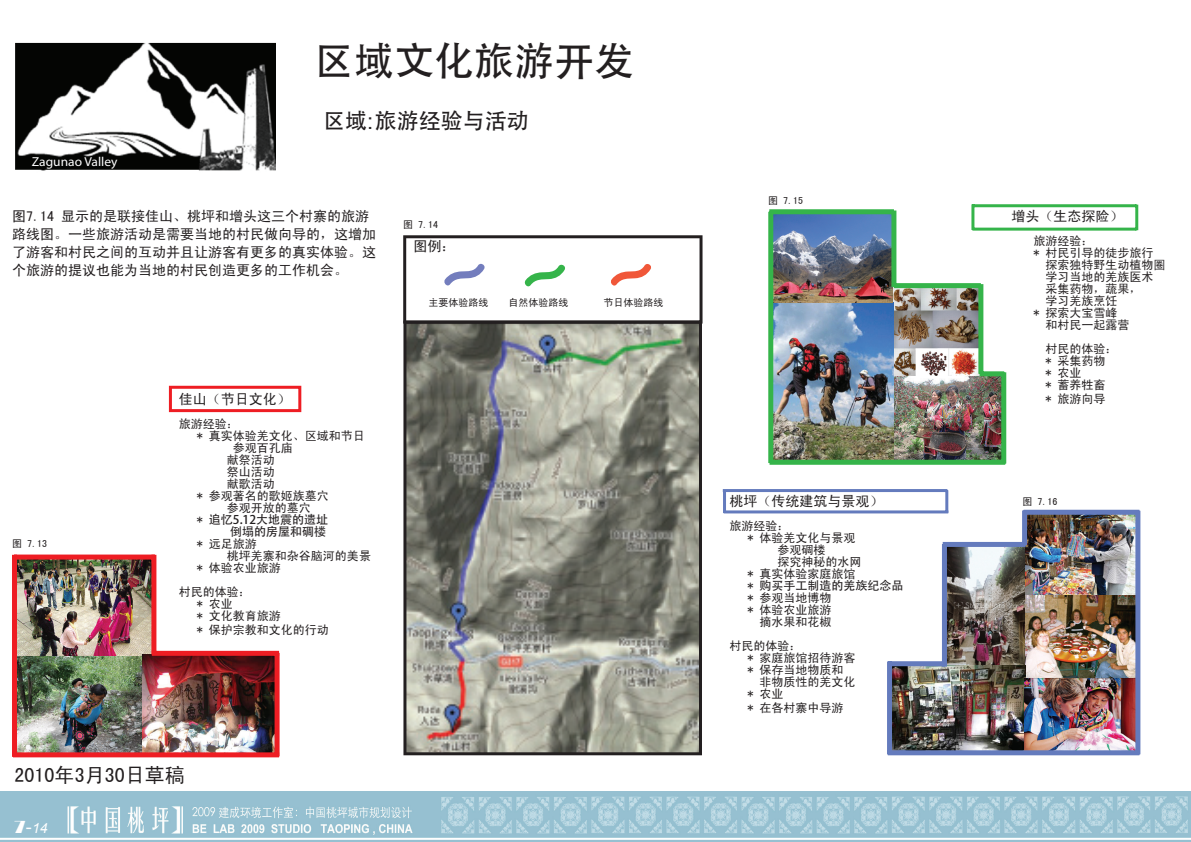
<style>
.page{position:relative;width:1191px;height:842px;background:#fff}
.page>*{position:absolute;margin:0;border:0;box-sizing:border-box;transform-origin:0 0}
.t1{font:40px "Adobe Heiti Std";color:#231f20}
.t2{font:22px "Adobe Heiti Std";color:#231f20}
.t3{font:20px "Sim Hei";color:#231f20}
.t4{font:14px/18px "Sim Hei";color:#231f20}
.t5{font:italic 14px "Arial";color:#fff}
.t6{font:13px "Myriad Pro";color:#fff;scale:1.04 1}
.t7{font:12.1px "Myriad Pro";color:#fff;scale:1.04 1}
.t8{font:12px/12px "Sim Hei";color:#231f20}
.t9{font:12px/12px "Adobe Heiti Std";color:#231f20;text-align:right}
.t10{font:10px "Sim Hei";color:#231f20}
.s1{font-family:"Arial"}
.s2{font-family:"Sim Hei"}
.s3{font-family:"Broadway";font-style:normal;font-size:18px}
.s4{font-style:normal;font-size:18px}
</style>
<div class="page">
<img style="left:0;top:792px;width:1191px;height:50px">
<img style="left:15px;top:42px;width:261px;height:129px">
<hr style="left:723px;top:510px;width:225px;height:3px;background:#647bbd">
<hr style="left:723px;top:489px;width:224px;height:3px;background:#647bbd">
<hr style="left:723px;top:490px;width:3px;height:23px;background:#647bbd">
<hr style="left:945px;top:490px;width:3px;height:23px;background:#647bbd">
<img style="left:17px;top:655px;width:257px;height:97px">
<img style="left:17px;top:559px;width:135px;height:96px">
<div style="left:14px;top:554px;width:141px;height:5px;background:#ee1d23"></div>
<div style="left:151px;top:555px;width:5px;height:99px;background:#ee1d23"></div>
<div style="left:152px;top:651px;width:127px;height:5px;background:#ee1d23"></div>
<div style="left:274px;top:653px;width:5px;height:103px;background:#ee1d23"></div>
<div style="left:13px;top:752px;width:266px;height:5px;background:#ee1d23"></div>
<div style="left:12px;top:555px;width:5px;height:202px;background:#ee1d23"></div>
<img style="left:893px;top:375px;width:108px;height:85px">
<img style="left:893px;top:287px;width:86px;height:88px">
<img style="left:773px;top:214px;width:120px;height:246px">
<div style="left:768px;top:212px;width:5px;height:251px;background:#35b44a"></div>
<div style="left:769px;top:209px;width:125px;height:5px;background:#35b44a"></div>
<div style="left:891px;top:210px;width:5px;height:77px;background:#35b44a"></div>
<div style="left:894px;top:283px;width:87px;height:5px;background:#35b44a"></div>
<div style="left:978px;top:284px;width:5px;height:90px;background:#35b44a"></div>
<div style="left:979px;top:371px;width:25px;height:5px;background:#35b44a"></div>
<div style="left:1001px;top:372px;width:5px;height:91px;background:#35b44a"></div>
<div style="left:769px;top:460px;width:236px;height:5px;background:#35b44a"></div>
<img style="left:947px;top:547px;width:77px;height:118px">
<img style="left:1024px;top:515px;width:111px;height:235px">
<img style="left:892px;top:665px;width:133px;height:85px">
<div style="left:1023px;top:510px;width:116px;height:5px;background:#647bbd"></div>
<div style="left:1135px;top:511px;width:5px;height:243px;background:#647bbd"></div>
<div style="left:887px;top:750px;width:252px;height:5px;background:#647bbd"></div>
<div style="left:887px;top:661px;width:5px;height:93px;background:#647bbd"></div>
<div style="left:888px;top:661px;width:57px;height:5px;background:#647bbd"></div>
<div style="left:942px;top:544px;width:5px;height:123px;background:#647bbd"></div>
<div style="left:942px;top:542px;width:83px;height:5px;background:#647bbd"></div>
<div style="left:1022px;top:510px;width:5px;height:35px;background:#647bbd"></div>
<div style="left:169px;top:386px;width:132px;height:26px;border:3px solid #ee1d23"></div>
<hr style="left:972px;top:228px;width:164px;height:3px;background:#35b44a">
<hr style="left:972px;top:204px;width:164px;height:3px;background:#35b44a">
<hr style="left:971px;top:204px;width:3px;height:26px;background:#35b44a">
<hr style="left:1135px;top:205px;width:3px;height:25px;background:#35b44a">
<svg style="left:403px;top:235px;width:299px;height:86px"></svg>
<svg style="left:403px;top:321px;width:299px;height:434px;background:#8b8c82"></svg>
<p class="t6" style="left:32px;top:154px;width:84px">Zagunao Valley</p>
<p class="t7" style="left:26px;top:155px;width:78px">Zagunao Valley</p>
<h1 class="t1" style="left:314px;top:37px;width:321px">区域文化旅游开发</h1>
<h2 class="t2" style="left:323px;top:108px;width:207px">区域<span class="s1">:</span>旅游经验与活动</h2>
<p class="t4" style="left:12px;top:207px;width:366px">图7.14 显示的是联接佳山、桃坪和增头这三个村寨的旅游路线图。一些旅游活动是需要当地的村民做向导的，这增加了游客和村民之间的互动并且让游客有更多的真实体验。这个旅游的提议也能为当地的村民创造更多的工作机会。</p>
<p class="t10" style="left:403px;top:220px;width:36px">图 7.14</p>
<p class="t4" style="left:413px;top:237px;width:43px">图例：</p>
<p class="t10" style="left:428px;top:297px;width:61px">主要体验路线</p>
<p class="t10" style="left:508px;top:297px;width:61px">自然体验路线</p>
<p class="t10" style="left:603px;top:297px;width:61px">节日体验路线</p>
<p class="t10" style="left:12px;top:539px;width:37px">图 7.13</p>
<p class="t4" style="left:179px;top:390px;width:113px">佳山（节日文化）</p>
<p class="t8" style="left:179px;top:417px;width:61px">旅游经验：</p>
<p class="t8" style="left:197px;top:429px;width:169px">* 真实体验羌文化、区域和节日</p>
<p class="t8" style="left:233px;top:441px;width:61px">参观百孔庙</p>
<p class="t8" style="left:227px;top:453px;width:49px">献祭活动</p>
<p class="t8" style="left:227px;top:465px;width:49px">祭山活动</p>
<p class="t8" style="left:227px;top:477px;width:49px">献歌活动</p>
<p class="t8" style="left:197px;top:489px;width:133px">* 参观著名的歌姬族墓穴</p>
<p class="t8" style="left:227px;top:501px;width:85px">参观开放的墓穴</p>
<p class="t9" style="left:197px;top:513px;width:133px"><span class="s2">*</span> 追忆5.12大地震的遗址倒塌的房屋和碉楼</p>
<p class="t8" style="left:197px;top:537px;width:61px">* 远足旅游</p>
<p class="t8" style="left:227px;top:549px;width:145px">桃坪羌寨和杂谷脑河的美景</p>
<p class="t8" style="left:197px;top:561px;width:85px">* 体验农业旅游</p>
<p class="t8" style="left:197px;top:585px;width:85px;text-indent:-18px">村民的体验：<br>* 农业<br>* 文化教育旅游</p>
<p class="t8" style="left:197px;top:623px;width:133px">* 保护宗教和文化的行动</p>
<h3 class="t3" style="left:15px;top:765px;width:172px">2010年3月30日草稿</h3>
<p class="t5" style="left:14px;top:819px;width:35px"><span class="s3">7</span><span class="s4">-</span>14</p>
<p class="t10" style="left:768px;top:196px;width:36px">图 7.15</p>
<p class="t4" style="left:729px;top:492px;width:155px">桃坪（传统建筑与景观）</p>
<p class="t8" style="left:729px;top:520px;width:61px">旅游经验：</p>
<p class="t8" style="left:747px;top:532px;width:109px">* 体验羌文化与景观</p>
<p class="t8" style="left:777px;top:544px;width:49px">参观碉楼</p>
<p class="t8" style="left:777px;top:556px;width:85px">探究神秘的水网</p>
<p class="t8" style="left:747px;top:568px;width:109px">* 真实体验家庭旅馆</p>
<p class="t9" style="left:747px;top:580px;width:157px"><span class="s2">*</span> 购买手工制造的羌族纪念品</p>
<p class="t8" style="left:747px;top:592px;width:85px;text-align:right">* 参观当地博物* 体验农业旅游摘水果和花椒</p>
<p class="t8" style="left:729px;top:640px;width:73px">村民的体验：</p>
<p class="t8" style="left:747px;top:652px;width:109px">* 家庭旅馆招待游客</p>
<p class="t8" style="left:747px;top:664px;width:97px">* 保存当地物质和</p>
<p class="t8" style="left:759px;top:676px;width:97px">非物质性的羌文化</p>
<p class="t8" style="left:747px;top:688px;width:37px">* 农业</p>
<p class="t8" style="left:747px;top:702px;width:97px">* 在各村寨中导游</p>
<p class="t4" style="left:1011px;top:207px;width:113px">增头（生态探险）</p>
<p class="t8" style="left:1033px;top:234px;width:61px">旅游经验：</p>
<p class="t8" style="left:1033px;top:246px;width:121px">* 村民引导的徒步旅行</p>
<p class="t8" style="left:1045px;top:258px;width:121px">探索独特野生动植物圈</p>
<p class="t8" style="left:1045px;top:270px;width:109px">学习当地的羌族医术</p>
<p class="t8" style="left:1045px;top:282px;width:97px">采集药物，蔬果，</p>
<p class="t8" style="left:1045px;top:294px;width:73px">学习羌族烹饪</p>
<p class="t8" style="left:1033px;top:306px;width:85px">* 探索大宝雪峰</p>
<p class="t8" style="left:1045px;top:318px;width:85px">和村民一起露营</p>
<p class="t8" style="left:1045px;top:342px;width:73px">村民的体验：* 采集药物<br>* 农业<br>* 蓄养牲畜</p>
<p class="t8" style="left:1045px;top:393px;width:61px">* 旅游向导</p>
<p class="t10" style="left:1022px;top:497px;width:36px">图 7.16</p>
</div>
